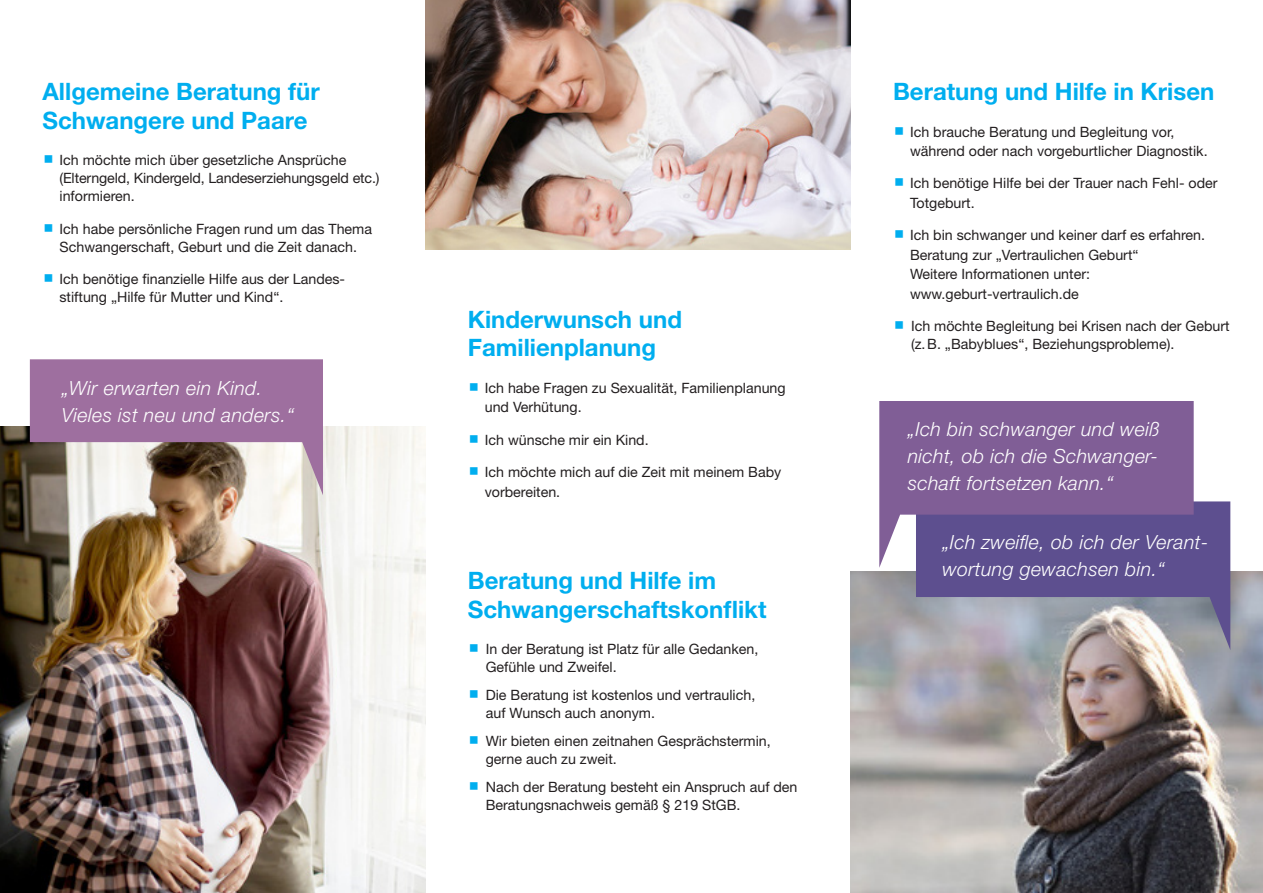
<style>
.page{position:relative;width:1263px;height:893px;background:#fff}
.page>*{position:absolute;margin:0;border:0;box-sizing:border-box;transform-origin:0 0}
.Headline{font:700 24px/28.8px "Helvetica Neue LT Std";color:#00aeef}
.Fließtext{font:italic 300 19.5px/27px "Helvetica Neue LT Std";letter-spacing:.02em;color:#fff}
.Aufzählung{font:14.25px/19.5px "Helvetica Neue LT Std";color:#231f20}
.Fließtext-2{font:14.25px/18px "Helvetica Neue LT Std";color:#231f20}
</style>
<div class="page">
<img style="left:0;top:426px;width:425px;height:467px">
<img style="left:425px;top:0;width:425px;height:250px">
<img style="left:850px;top:572px;width:413px;height:321px">
<svg style="left:916px;top:501px;width:314px;height:149px;background:#8983a2"></svg>
<svg style="left:879px;top:401px;width:315px;height:167px;background:#795e96"></svg>
<svg style="left:30px;top:359px;width:293px;height:136px;background:#a5849e"></svg>
<p class="Headline" style="left:43px;top:77px;width:279px">Allgemeine Beratung für<br>Schwangere und Paare</p>
<p class="Aufzählung" style="left:60px;top:151px;width:321px;line-height:18px">Ich möchte mich über gesetzliche Ansprüche (Elterngeld, Kindergeld, Landeserziehungsgeld etc.) informieren.</p>
<p class="Aufzählung" style="left:60px;top:219px;width:314px;line-height:18px">Ich habe persönliche Fragen rund um das Thema<br>Schwangerschaft, Geburt und die Zeit danach.</p>
<p class="Aufzählung" style="left:60px;top:270px;width:286px;line-height:18px">Ich benötige finanzielle Hilfe aus der Landes&shy;stiftung „Hilfe für Mutter und Kind“.</p>
<p class="Fließtext" style="left:62px;top:374px;width:234px">„Wir erwarten ein Kind.<br>Vieles ist neu und anders.“</p>
<p class="Headline" style="left:468px;top:304px;width:216px">Kinderwunsch und<br>Familienplanung</p>
<p class="Aufzählung" style="left:485px;top:378px;width:302px">Ich habe Fragen zu Sexualität, Familienplanung und Verhütung.</p>
<p class="Aufzählung" style="left:485px;top:430px;width:165px">Ich wünsche mir ein Kind.</p>
<p class="Aufzählung" style="left:485px;top:462px;width:298px">Ich möchte mich auf die Zeit mit meinem Baby vorbereiten.</p>
<p class="Headline" style="left:468px;top:566px;width:300px">Beratung und Hilfe im<br>Schwangerschaftskonflikt</p>
<p class="Fließtext-2" style="left:486px;top:640px;width:274px">In der Beratung ist Platz für alle Gedanken,<br>Gefühle und Zweifel.</p>
<p class="Fließtext-2" style="left:486px;top:686px;width:271px">Die Beratung ist kostenlos und vertraulich, auf Wunsch auch anonym.</p>
<p class="Fließtext-2" style="left:486px;top:732px;width:287px">Wir bieten einen zeitnahen Gesprächstermin, gerne auch zu zweit.</p>
<p class="Fließtext-2" style="left:486px;top:778px;width:313px">Nach der Beratung besteht ein Anspruch auf den<br>Beratungsnachweis gemäß § 219 StGB.</p>
<p class="Headline" style="left:893px;top:77px;width:323px">Beratung und Hilfe in Krisen</p>
<p class="Aufzählung" style="left:910px;top:122px;width:299px">Ich brauche Beratung und Begleitung vor, während oder nach vorgeburtlicher Diagnostik.</p>
<p class="Aufzählung" style="left:910px;top:173px;width:309px">Ich benötige Hilfe bei der Trauer nach Fehl- oder<br>Totgeburt.</p>
<p class="Aufzählung" style="left:910px;top:225px;width:297px">Ich bin schwanger und keiner darf es erfahren.<br>Beratung zur „Vertraulichen Geburt“<br>Weitere Informationen unter: www.geburt-vertraulich.de</p>
<p class="Fließtext-2" style="left:911px;top:317px;width:320px">Ich möchte Begleitung bei Krisen nach der Geburt (z.B. „Babyblues“, Beziehungsprobleme).</p>
<p class="Fließtext" style="left:908px;top:415px;width:253px;text-align:justify">„Ich bin schwanger und weiß nicht, ob ich die Schwanger&shy;schaft fortsetzen kann.“</p>
<p class="Fließtext" style="left:942px;top:528px;width:267px">„Ich zweifle, ob ich der Verant&shy;wortung gewachsen bin.“</p>
</div>
